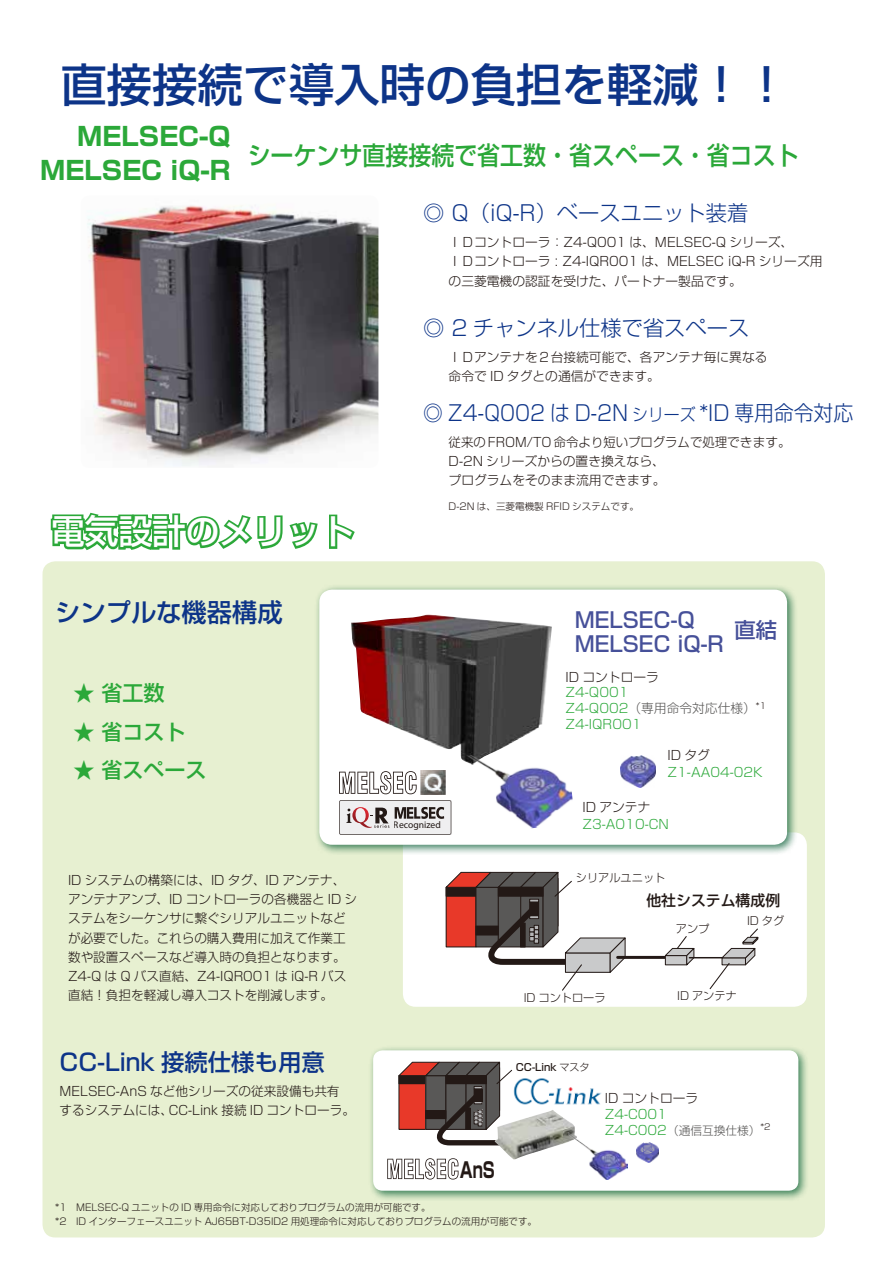
<style>
.page{position:relative;width:893px;height:1263px;background:#fff}
.page>*{position:absolute;margin:0;border:0;box-sizing:border-box;transform-origin:0 0}
.t1{font:500 45.45px "Shin Go Pro";color:#0d3488}
.t2{font:500 34.05px "Shin Go Pro";color:#fff}
.t3{font:500 25.5px "Shin Go Pro";color:#2ba839;scale:.9 1}
.t4{font:700 25.5px "Shin Go Pro";color:#2ba839}
.t5{font:500 25.5px "Shin Go Pro";color:#0d3488}
.t6{font:500 23.4px "Shin Go Pro";color:#0d3488}
.t7{font:300 21.3px "Shin Go Pro";color:#0d3488}
.t8{font:300 21.3px "Shin Go Pro";color:#0d3488;scale:.93 1}
.t9{font:500 21.3px/24.5px "Shin Go Pro";color:#465099}
.t10{font:500 21.3px "Shin Go Pro";color:#2ba839}
.t11{font:700 21.3px "Shin Go Pro";color:#231916;scale:.7 1}
.t12{font:500 14.85px "Shin Go Pro";color:#231916}
.t13{font:300 12.75px/19.2px "Shin Go Pro";color:#231916}
.t14{font:300 12.75px/15.9px "Shin Go Pro";color:#2ba839}
.t15{font:300 11.7px "Shin Go Pro";color:#595857}
.t16{font:300 11.25px "Shin Go Pro";color:#231916}
.t17{font:500 10.05px "Shin Go Pro";color:#231916}
.t18{font:300 9.6px/13.8px "Shin Go Pro";color:#231916}
.t19{font:9.6px "Helvetica";color:#231916}
.s1{font-size:16.95px}
.s2{color:#595857}
.s3{font-weight:300}
.s4{font-size:12.75px;color:#2ba839}
</style>
<div class="page">
<div style="left:43px;top:561px;width:782px;height:676px;background:#e7f0d1;border-radius:13px"></div>
<img style="left:87px;top:205px;width:291px;height:261px">
<div style="left:403px;top:832px;width:404px;height:175px;background:#fff;border-radius:13px"></div>
<hr style="left:618px;top:956px;width:53px;height:3px;background:#231916">
<hr style="left:689px;top:957px;width:38px;height:1px;background:#231916">
<svg style="left:664px;top:936px;width:31px;height:29px"></svg>
<svg style="left:445px;top:871px;width:181px;height:120px"></svg>
<svg style="left:709px;top:928px;width:50px;height:62px"></svg>
<div style="left:314px;top:584px;width:484px;height:272px;background:#00582f;opacity:.75"></div>
<div style="left:319px;top:590px;width:468px;height:255px;background:#fff;border-radius:13px"></div>
<svg style="left:50px;top:512px;width:268px;height:38px"></svg>
<svg style="left:329px;top:514px;width:26px;height:35px"></svg>
<svg style="left:339px;top:771px;width:78px;height:23px"></svg>
<img style="left:421px;top:770px;width:25px;height:24px">
<img style="left:351px;top:614px;width:201px;height:148px">
<img style="left:465px;top:745px;width:108px;height:84px">
<img style="left:620px;top:756px;width:35px;height:31px">
<div style="left:368px;top:1045px;width:442px;height:157px;background:#005b30;opacity:.75"></div>
<div style="left:373px;top:1050px;width:425px;height:141px;background:#fff;border-radius:10px"></div>
<svg style="left:398px;top:1061px;width:115px;height:85px"></svg>
<div style="left:512px;top:1076px;width:91px;height:35px;background:#fff"></div>
<img style="left:513px;top:1078px;width:89px;height:27px">
<img style="left:495px;top:1110px;width:80px;height:49px">
<img style="left:568px;top:1131px;width:59px;height:49px">
<img style="left:637px;top:1142px;width:21px;height:20px">
<svg style="left:387px;top:1158px;width:71px;height:21px"></svg>
<svg style="left:339px;top:800px;width:112px;height:35px"></svg>
<h1 class="t1" style="left:61px;top:48px;width:730px">直接接続で導入時の負担を軽減！！</h1>
<h3 class="t4" style="left:77px;top:116px;width:155px">MELSEC-Q</h3>
<h3 class="t4" style="left:40px;top:150px;width:192px">MELSEC iQ-R</h3>
<h3 class="t3" style="left:248px;top:135px;width:614px">シーケンサ直接接続で省工数・省スペース・省コスト</h3>
<h3 class="t7" style="left:423px;top:195px;width:327px">◎ Q（iQ-R）ベースユニット装着</h3>
<p class="t13" style="left:449px;top:231px;width:375px">ＩＤコントローラ：Z4-Q001 は、MELSEC-Q シリーズ、<br>ＩＤコントローラ : Z4-IQR001 は、MELSEC iQ-R シリーズ用の三菱電機の認証を受けた、パートナー製品です。</p>
<h3 class="t7" style="left:423px;top:310px;width:328px">◎ 2 チャンネル仕様で省スペース</h3>
<p class="t13" style="left:449px;top:346px;width:320px">ＩＤアンテナを２台接続可能で、各アンテナ毎に異なる命令で ID タグとの通信ができます。</p>
<h3 class="t8" style="left:423px;top:395px;width:464px">◎ Z4-Q002 は D-2N <span class="s1">シリーズ</span> *ID 専用命令対応</h3>
<p class="t13" style="left:449px;top:431px;width:344px">従来の FROM/TO 命令より短いプログラムで処理できます。<br>D-2N シリーズからの置き換えなら、<br>プログラムをそのまま流用できます。</p>
<p class="t18" style="left:449px;top:498px;width:192px">D-2N は、三菱電機製 RFID システムです。</p>
<h2 class="t2" style="left:51px;top:504px;width:305px">電気設計のメリット</h2>
<h3 class="t5" style="left:55px;top:591px;width:229px">シンプルな機器構成</h3>
<h3 class="t10" style="left:73px;top:676px;width:93px">★ 省工数</h3>
<h3 class="t10" style="left:73px;top:714px;width:114px">★ 省コスト</h3>
<h3 class="t10" style="left:73px;top:752px;width:135px">★ 省スペース</h3>
<p class="t13" style="left:68px;top:869px;width:291px">ID システムの構築には、ID タグ、ID アンテナ、アンテナアンプ、ID コントローラの各機器と ID システムをシーケンサに繋ぐシリアルユニットなどが必要でした。これらの購入費用に加えて作業工数や設置スペースなど導入時の負担となります。<br>Z4-Q は Q バス直結、Z4-IQR001 は iQ-R バス直結！負担を軽減し導入コストを削減します。</p>
<h3 class="t6" style="left:60px;top:1043px;width:267px">CC-Link 接続仕様も用意</h3>
<p class="t13" style="left:60px;top:1079px;width:297px">MELSEC-AnS など他シリーズの従来設備も共有するシステムには、CC-Link 接続 ID コントローラ。</p>
<p class="t19" style="left:394px;top:819px;width:49px">Recognized</p>
<h3 class="t9" style="left:575px;top:605px;width:150px">MELSEC-Q<br>MELSEC iQ-R</h3>
<h3 class="t9" style="left:735px;top:615px;width:44px">直結</h3>
<p class="t13" style="left:566px;top:665px;width:95px">ID コントローラ</p>
<p class="t14" style="left:566px;top:683px;width:202px">Z4-Q001<br>Z4-Q002<span class="s2">（専用命令対応仕様）</span><sup>*1<br></sup>Z4-IQR001</p>
<p class="t13" style="left:668px;top:744px;width:44px">ID タグ</p>
<p class="t14" style="left:668px;top:762px;width:97px">Z1-AA04-02K</p>
<p class="t13" style="left:583px;top:796px;width:69px">ID アンテナ</p>
<p class="t14" style="left:583px;top:814px;width:88px">Z3-A010-CN</p>
<p class="t16" style="left:576px;top:869px;width:91px">シリアルユニット</p>
<p class="t12" style="left:646px;top:888px;width:135px">他社システム構成例</p>
<p class="t16" style="left:676px;top:919px;width:35px">アンプ</p>
<p class="t16" style="left:747px;top:912px;width:39px">ID タグ</p>
<p class="t16" style="left:524px;top:988px;width:83px">ID コントローラ</p>
<p class="t16" style="left:677px;top:986px;width:61px">ID アンテナ</p>
<h3 class="t11" style="left:460px;top:1153px;width:52px">AnS</h3>
<p class="t17" style="left:516px;top:1059px;width:75px">CC-Link <span class="s3">マスタ</span></p>
<p class="t13" style="left:605px;top:1087px;width:95px">ID コントローラ</p>
<p class="t14" style="left:605px;top:1105px;width:64px">Z4-C001</p>
<p class="t15" style="left:605px;top:1120px;width:167px"><span class="s4">Z4-C002</span>（通信互換仕様）<sup>*2</sup></p>
<p class="t18" style="left:55px;top:1199px;width:483px">*1　MELSEC-Q ユニットの ID 専用命令に対応しておりプログラムの流用が可能です。<br>*2　ID インターフェースユニット AJ65BT-D35ID2 用処理命令に対応しておりプログラムの流用が可能です。</p>
</div>
